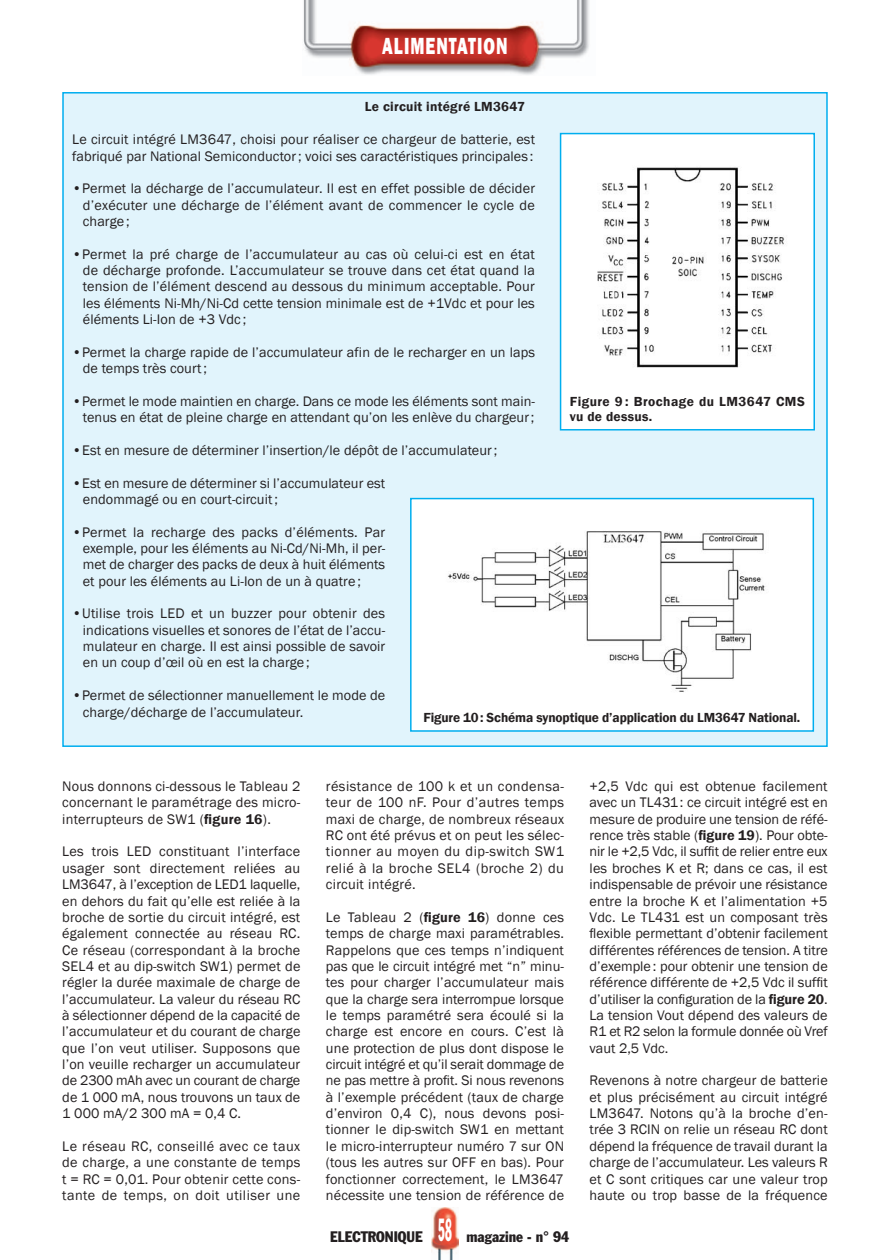
<style>
.page{position:relative;width:890px;height:1260px;background:#fff}
.page>*{position:absolute;margin:0;border:0;box-sizing:border-box;transform-origin:0 0}
.t1{font:800 24px "Franklin Gothic";letter-spacing:.06em;color:#fff;scale:.7 1}
.t2{font:condensed 15px "Franklin Gothic";color:#231f20}
.t3{font:14.25px/16.4px "Franklin Gothic";letter-spacing:.005em;color:#231f20;text-align:justify}
.t4{font:600 13.5px "Franklin Gothic";letter-spacing:-.005em;color:#231f20}
.t5{font:600 13.5px/14.2px "Franklin Gothic";letter-spacing:.03em;color:#231f20}
.t6{font:600 13.5px "Franklin Gothic";letter-spacing:.02em;color:#231f20}
.s1{font-weight:600}
.s2{font-size:31.5px;color:#fff}
</style>
<div class="page">
<img style="left:303px;top:0;width:286px;height:75px">
<img style="left:431px;top:1207px;width:28px;height:53px">
<div style="left:63px;top:93px;width:764px;height:653px;background:#e1f4fc"></div>
<div style="left:560px;top:134px;width:254px;height:296px;background:#fff"></div>
<div style="left:560px;top:133px;width:255px;height:297px;border:1px solid #00aeef"></div>
<img style="left:597px;top:167px;width:188px;height:201px">
<div style="left:411px;top:498px;width:402px;height:233px;background:#fff"></div>
<div style="left:410px;top:498px;width:404px;height:234px;border:1px solid #00aeef"></div>
<img style="left:448px;top:531px;width:318px;height:161px">
<h1 class="t1" style="left:382px;top:31px;width:181px">ALIMENTATION</h1>
<p class="t6" style="left:365px;top:99px;width:162px">Le circuit intégré LM3647</p>
<p class="t3" style="left:72px;top:132px;width:464px">Le circuit intégré LM3647, choisi pour réaliser ce chargeur de batterie, est fabriqué par National Semiconductor ; voici ses caractéristiques principales :</p>
<p class="t3" style="left:83px;top:181px;width:454px;text-indent:-11px">•Permet la décharge de l’accumulateur. Il est en effet possible de décider d’exécuter une décharge de l’élément avant de commencer le cycle de charge ;</p>
<p class="t3" style="left:83px;top:246px;width:453px;text-indent:-11px">•Permet la pré charge de l’accumulateur au cas où celui-ci est en état de décharge profonde. L’accumulateur se trouve dans cet état quand la tension de l’élément descend au dessous du minimum acceptable. Pour les éléments Ni-Mh/Ni-Cd cette tension minimale est de +1Vdc et pour les éléments Li-Ion de +3 Vdc ;</p>
<p class="t3" style="left:83px;top:344px;width:454px;text-indent:-11px">•Permet la charge rapide de l’accumulateur afin de le recharger en un laps de temps très court ;</p>
<p class="t3" style="left:72px;top:393px;width:464px;text-align:right">•Permet le mode maintien en charge. Dans ce mode les éléments sont main&shy;tenus en état de pleine charge en attendant qu’on les enlève du chargeur ;</p>
<p class="t3" style="left:72px;top:442px;width:426px">•Est en mesure de déterminer l’insertion/le dépôt de l’accumulateur ;</p>
<p class="t3" style="left:83px;top:475px;width:304px;text-indent:-11px">•Est en mesure de déterminer si l’accumulateur est endommagé ou en court-circuit ;</p>
<p class="t3" style="left:83px;top:524px;width:304px;text-indent:-11px">•Permet la recharge des packs d’éléments. Par exemple, pour les éléments au Ni-Cd/Ni-Mh, il per&shy;met de charger des packs de deux à huit éléments et pour les éléments au Li-Ion de un à quatre ;</p>
<p class="t3" style="left:83px;top:606px;width:304px;text-indent:-11px">•Utilise trois LED et un buzzer pour obtenir des indications visuelles et sonores de l’état de l’accu&shy;mulateur en charge. Il est ainsi possible de savoir en un coup d’œil où en est la charge ;</p>
<p class="t3" style="left:83px;top:687px;width:304px;text-indent:-11px">•Permet de sélectionner manuellement le mode de charge/décharge de l’accumulateur.</p>
<p class="t5" style="left:570px;top:395px;width:236px">Figure 9 : Brochage du LM3647 CMS vu de dessus.</p>
<p class="t4" style="left:423px;top:709px;width:378px">Figure 10 : Schéma synoptique d’application du LM3647 National.</p>
<p class="t3" style="left:62px;top:778px;width:240px">Nous donnons ci-dessous le Tableau 2 concernant le paramétrage des micro&shy;interrupteurs de SW1 (<span class="s1">figure 16</span>).</p>
<p class="t3" style="left:62px;top:844px;width:240px">Les trois LED constituant l’interface usager sont directement reliées au LM3647, à l’exception de LED1 laquelle, en dehors du fait qu’elle est reliée à la broche de sortie du circuit intégré, est également connectée au réseau RC.<br>Ce réseau (correspondant à la broche SEL4 et au dip-switch SW1) permet de régler la durée maximale de charge de l’accumulateur. La valeur du réseau RC à sélectionner dépend de la capacité de l’accumulateur et du courant de charge que l’on veut utiliser. Supposons que l’on veuille recharger un accumulateur de 2300 mAh avec un courant de charge de 1 000 mA, nous trouvons un taux de 1 000 mA/2 300 mA = 0,4 C.</p>
<p class="t3" style="left:62px;top:1138px;width:240px">Le réseau RC, conseillé avec ce taux de charge, a une constante de temps t = RC = 0,01. Pour obtenir cette cons&shy;tante de temps, on doit utiliser une</p>
<p class="t3" style="left:326px;top:778px;width:240px">résistance de 100 k et un condensa&shy;teur de 100 nF. Pour d’autres temps maxi de charge, de nombreux réseaux RC ont été prévus et on peut les sélec&shy;tionner au moyen du dip-switch SW1 relié à la broche SEL4 (broche 2) du circuit intégré.</p>
<p class="t3" style="left:326px;top:909px;width:240px">Le Tableau 2 (<span class="s1">figure 16</span>) donne ces temps de charge maxi paramétrables.<br>Rappelons que ces temps n’indiquent pas que le circuit intégré met “n” minu&shy;tes pour charger l’accumulateur mais que la charge sera interrompue lorsque le temps paramétré sera écoulé si la charge est encore en cours. C’est là une protection de plus dont dispose le circuit intégré et qu’il serait dommage de ne pas mettre à profit. Si nous revenons à l’exemple précédent (taux de charge d’environ 0,4 C), nous devons posi&shy;tionner le dip-switch SW1 en mettant le micro-interrupteur numéro 7 sur ON (tous les autres sur OFF en bas). Pour fonctionner correctement, le LM3647 nécessite une tension de référence de</p>
<p class="t2" style="left:330px;top:1227px;width:241px">ELECTRONIQUE <span class="s2">58</span> magazine - n° 94</p>
<p class="t3" style="left:589px;top:778px;width:240px">+2,5 Vdc qui est obtenue facilement avec un TL431 : ce circuit intégré est en mesure de produire une tension de réfé&shy;rence très stable (<span class="s1">figure 19</span>). Pour obte&shy;nir le +2,5 Vdc, il suffit de relier entre eux les broches K et R; dans ce cas, il est indispensable de prévoir une résistance entre la broche K et l’alimentation +5<br>Vdc. Le TL431 est un composant très flexible permettant d’obtenir facilement différentes références de tension. A titre d’exemple : pour obtenir une tension de référence différente de +2,5 Vdc il suffit d’utiliser la configuration de la <span class="s1">figure 20</span>.<br>La tension Vout dépend des valeurs de R1 et R2 selon la formule donnée où Vref vaut 2,5 Vdc.</p>
<p class="t3" style="left:589px;top:1073px;width:240px">Revenons à notre chargeur de batterie et plus précisément au circuit intégré LM3647. Notons qu’à la broche d’en&shy;trée 3 RCIN on relie un réseau RC dont dépend la fréquence de travail durant la charge de l’accumulateur. Les valeurs R et C sont critiques car une valeur trop haute ou trop basse de la fréquence</p>
</div>
